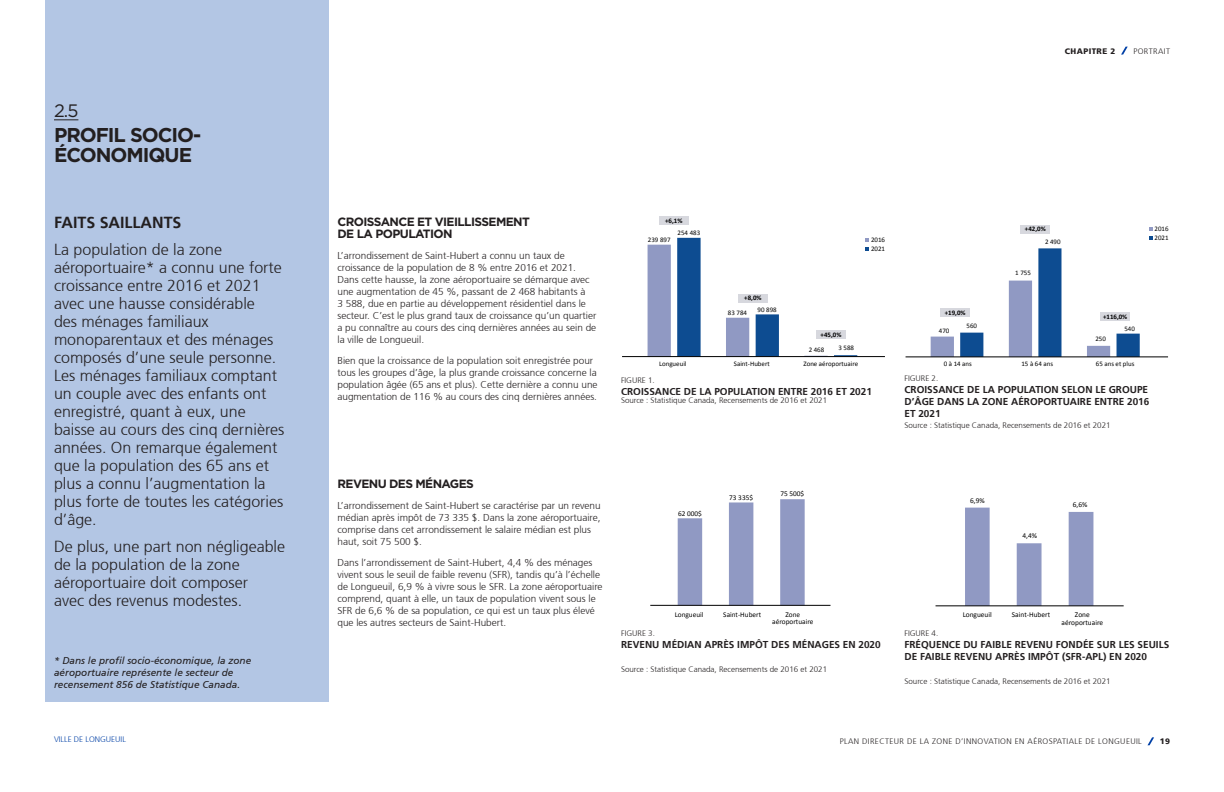
<style>
.page{position:relative;width:1224px;height:792px;background:#fff}
.page>*{position:absolute;margin:0;border:0;box-sizing:border-box;transform-origin:0 0}
.t1{font:700 20px/20px "Gotham";letter-spacing:-.05em;color:#231f20}
.t2{font:18px "Gotham";color:#231f20}
.t3{font:300 16px/18px "Frutiger 45";color:#231f20}
.t4{font:700 16px "Frutiger 65";color:#231f20}
.t5{font:700 12px/12px "Gotham";letter-spacing:-.05em;color:#231f20}
.t6{font:300 10px/12px "Frutiger 45";color:#231f20}
.t7{font:700 10px/12px "Frutiger 65";color:#231f20;text-align:justify}
.t8{font:italic 10px/12px "Frutiger 56";color:#231f20}
.t9{font:300 8px "Frutiger 45";color:#231f20}
.t10{font:300 8px "Frutiger 45";letter-spacing:.05em;color:#231f20}
.t11{font:300 8px "Frutiger 45";color:#0040a6}
.t12{font:900 8px "Frutiger 75";letter-spacing:.05em;color:#231f20}
.t13{font:7.4px/7.4px "Calibri";color:#000001;text-align:center}
.t14{font:7.3px/7.3px "Calibri";color:#000001;text-align:center}
.t15{font:6.9px/9.3px "Calibri";color:#000001}
.t16{font:700 6.9px "Calibri";color:#000001}
</style>
<div class="page">
<svg style="left:1121px;top:47px;width:7px;height:8px"></svg>
<svg style="left:1148px;top:737px;width:6px;height:8px"></svg>
<div style="left:45px;top:0;width:283px;height:702px;background:#b3c6e4"></div>
<svg style="left:866px;top:238px;width:3px;height:4px"></svg>
<svg style="left:648px;top:238px;width:209px;height:118px"></svg>
<hr style="left:622px;top:356px;width:263px;height:1px;background:#000001">
<div style="left:659px;top:217px;width:30px;height:8px;background:#d7d8de"></div>
<div style="left:738px;top:294px;width:30px;height:8px;background:#d7d8de"></div>
<div style="left:817px;top:331px;width:29px;height:8px;background:#d7d8de"></div>
<svg style="left:931px;top:248px;width:209px;height:109px"></svg>
<svg style="left:1149px;top:227px;width:4px;height:13px"></svg>
<hr style="left:906px;top:357px;width:262px;height:1px;background:#000001">
<div style="left:940px;top:309px;width:30px;height:8px;background:#d7d8de"></div>
<div style="left:1020px;top:225px;width:30px;height:8px;background:#d7d8de"></div>
<div style="left:1100px;top:312px;width:30px;height:8px;background:#d7d8de"></div>
<svg style="left:678px;top:499px;width:127px;height:106px"></svg>
<hr style="left:650px;top:605px;width:181px;height:1px;background:#000001">
<svg style="left:965px;top:508px;width:128px;height:98px"></svg>
<hr style="left:936px;top:606px;width:188px;height:1px;background:#000001">
<svg style="left:54px;top:120px;width:24px;height:1px"></svg>
<h2 class="t2" style="left:54px;top:100px;width:26px">2.5</h2>
<h1 class="t1" style="left:54px;top:125px;width:149px">PROFIL SOCIO-<br>ÉCONOMIQUE</h1>
<h3 class="t4" style="left:54px;top:213px;width:129px">FAITS SAILLANTS</h3>
<p class="t3" style="left:54px;top:241px;width:232px">La population de la zone aéroportuaire* a connu une forte croissance entre 2016 et 2021 avec une hausse considérable<br>des ménages familiaux monoparentaux et des ménages composés d’une seule personne.<br>Les ménages familiaux comptant un couple avec des enfants ont enregistré, quant à eux, une baisse au cours des cinq dernières années. On remarque également que la population des 65 ans et plus a connu l’augmentation la plus forte de toutes les catégories d’âge.</p>
<h3 class="t3" style="left:54px;top:538px;width:233px">De plus, une part non négligeable de la population de la zone aéroportuaire doit composer<br>avec des revenus modestes.</h3>
<p class="t8" style="left:54px;top:655px;width:199px">* Dans le profil socio-économique, la zone aéroportuaire représente le secteur de recensement 856 de Statistique Canada.</p>
<p class="t12" style="left:1065px;top:46px;width:52px">CHAPITRE 2</p>
<p class="t10" style="left:1133px;top:46px;width:38px">PORTRAIT</p>
<p class="t5" style="left:338px;top:215px;width:194px">CROISSANCE ET VIEILLISSEMENT<br>DE LA POPULATION</p>
<p class="t6" style="left:338px;top:249px;width:260px">L’arrondissement de Saint-Hubert a connu un taux de croissance de la population de 8 % entre 2016 et 2021.<br>Dans cette hausse, la zone aéroportuaire se démarque avec une augmentation de 45 %, passant de 2 468 habitants à<br>3 588, due en partie au développement résidentiel dans le secteur. C’est le plus grand taux de croissance qu’un quartier a pu connaître au cours des cinq dernières années au sein de la ville de Longueuil.</p>
<p class="t6" style="left:338px;top:354px;width:262px">Bien que la croissance de la population soit enregistrée pour tous les groupes d’âge, la plus grande croissance concerne la population âgée (65 ans et plus). Cette dernière a connu une augmentation de 116 % au cours des cinq dernières années.</p>
<p class="t16" style="left:665px;top:216px;width:19px">+6,1%</p>
<p class="t15" style="left:678px;top:228px;width:24px">254 483</p>
<p class="t15" style="left:648px;top:235px;width:24px">239 897</p>
<p class="t15" style="left:871px;top:235px;width:16px">2016<br>2021</p>
<p class="t16" style="left:744px;top:294px;width:19px">+8,0%</p>
<p class="t15" style="left:728px;top:308px;width:21px">83 784</p>
<p class="t15" style="left:758px;top:305px;width:21px">90 898</p>
<p class="t16" style="left:821px;top:330px;width:22px">+45,0%</p>
<p class="t15" style="left:809px;top:345px;width:17px">2 468</p>
<p class="t15" style="left:839px;top:342px;width:17px">3 588</p>
<p class="t15" style="left:659px;top:359px;width:29px">Longueuil</p>
<p class="t15" style="left:734px;top:359px;width:37px">Saint-Hubert</p>
<p class="t15" style="left:803px;top:359px;width:56px">Zone aéroportuaire</p>
<p class="t9" style="left:621px;top:375px;width:9px">Figure</p>
<p class="t9" style="left:648px;top:375px;width:8px">1.</p>
<p class="t7" style="left:621px;top:385px;width:252px">CROISSANCE DE LA POPULATION ENTRE 2016 ET 2021</p>
<p class="t9" style="left:621px;top:396px;width:208px">Source : Statistique Canada, Recensements de 2016 et 2021</p>
<p class="t5" style="left:338px;top:478px;width:138px">REVENU DES MÉNAGES</p>
<p class="t6" style="left:338px;top:500px;width:265px">L’arrondissement de Saint-Hubert se caractérise par un revenu médian après impôt de 73 335 $. Dans la zone aéroportuaire, comprise dans cet arrondissement le salaire médian est plus haut, soit 75 500 $.</p>
<p class="t6" style="left:338px;top:557px;width:267px">Dans l’arrondissement de Saint-Hubert, 4,4 % des ménages vivent sous le seuil de faible revenu (SFR), tandis qu’à l’échelle de Longueuil, 6,9 % à vivre sous le SFR. La zone aéroportuaire comprend, quant à elle, un taux de population vivent sous le SFR de 6,6 % de sa population, ce qui est un taux plus élevé que les autres secteurs de Saint-Hubert.</p>
<p class="t14" style="left:678px;top:509px;width:25px">62 000$</p>
<p class="t14" style="left:729px;top:494px;width:25px">73 335$</p>
<p class="t14" style="left:781px;top:490px;width:25px">75 500$</p>
<p class="t14" style="left:675px;top:610px;width:30px">Longueuil</p>
<p class="t14" style="left:723px;top:610px;width:39px">Saint-Hubert</p>
<p class="t14" style="left:772px;top:610px;width:43px">Zone aéroportuaire</p>
<p class="t9" style="left:621px;top:629px;width:9px">Figure</p>
<p class="t9" style="left:648px;top:629px;width:8px">3.</p>
<p class="t7" style="left:621px;top:639px;width:261px">REVENU MÉDIAN APRÈS IMPÔT DES MÉNAGES EN 2020</p>
<p class="t9" style="left:621px;top:665px;width:208px">Source : Statistique Canada, Recensements de 2016 et 2021</p>
<p class="t16" style="left:1025px;top:225px;width:22px">+42,0%</p>
<p class="t16" style="left:945px;top:309px;width:22px">+19,0%</p>
<p class="t15" style="left:939px;top:326px;width:12px">470</p>
<p class="t15" style="left:967px;top:321px;width:12px">560</p>
<p class="t15" style="left:1015px;top:268px;width:17px">1 755</p>
<p class="t15" style="left:1045px;top:237px;width:17px">2 490</p>
<p class="t16" style="left:1103px;top:312px;width:26px">+116,0%</p>
<p class="t15" style="left:1095px;top:334px;width:12px">250</p>
<p class="t15" style="left:1124px;top:323px;width:12px">540</p>
<p class="t15" style="left:944px;top:358px;width:30px">0 à 14 ans</p>
<p class="t15" style="left:1021px;top:358px;width:33px">15 à 64 ans</p>
<p class="t15" style="left:1096px;top:358px;width:40px">65 ans et plus</p>
<p class="t15" style="left:1155px;top:224px;width:16px">2016<br>2021</p>
<p class="t9" style="left:904px;top:374px;width:9px">Figure</p>
<p class="t9" style="left:932px;top:374px;width:8px">2.</p>
<p class="t7" style="left:904px;top:384px;width:246px">CROISSANCE DE LA POPULATION SELON LE GROUPE D’ÂGE DANS LA ZONE AÉROPORTUAIRE ENTRE 2016<br>ET 2021</p>
<p class="t9" style="left:904px;top:421px;width:208px">Source : Statistique Canada, Recensements de 2016 et 2021</p>
<p class="t13" style="left:970px;top:497px;width:16px">6,9%</p>
<p class="t13" style="left:1023px;top:531px;width:16px">4,4%</p>
<p class="t13" style="left:1073px;top:500px;width:16px">6,6%</p>
<p class="t13" style="left:963px;top:611px;width:31px">Longueuil</p>
<p class="t13" style="left:1012px;top:611px;width:40px">Saint-Hubert</p>
<p class="t13" style="left:1061px;top:611px;width:43px">Zone aéroportuaire</p>
<p class="t9" style="left:904px;top:629px;width:9px">Figure</p>
<p class="t9" style="left:932px;top:629px;width:8px">4.</p>
<p class="t7" style="left:904px;top:639px;width:266px">FRÉQUENCE DU FAIBLE REVENU FONDÉE SUR LES SEUILS<br>DE FAIBLE REVENU APRÈS IMPÔT (SFR-APL) EN 2020</p>
<p class="t9" style="left:904px;top:677px;width:208px">Source : Statistique Canada, Recensements de 2016 et 2021</p>
<p class="t11" style="left:54px;top:735px;width:73px">VILLE DE LONGUEUIL</p>
<p class="t10" style="left:840px;top:737px;width:304px">PLAN DIRECTEUR DE LA ZONE D’INNOVATION EN AÉROSPATIALE DE LONGUEUIL</p>
<p class="t12" style="left:1160px;top:737px;width:12px">19</p>
</div>
